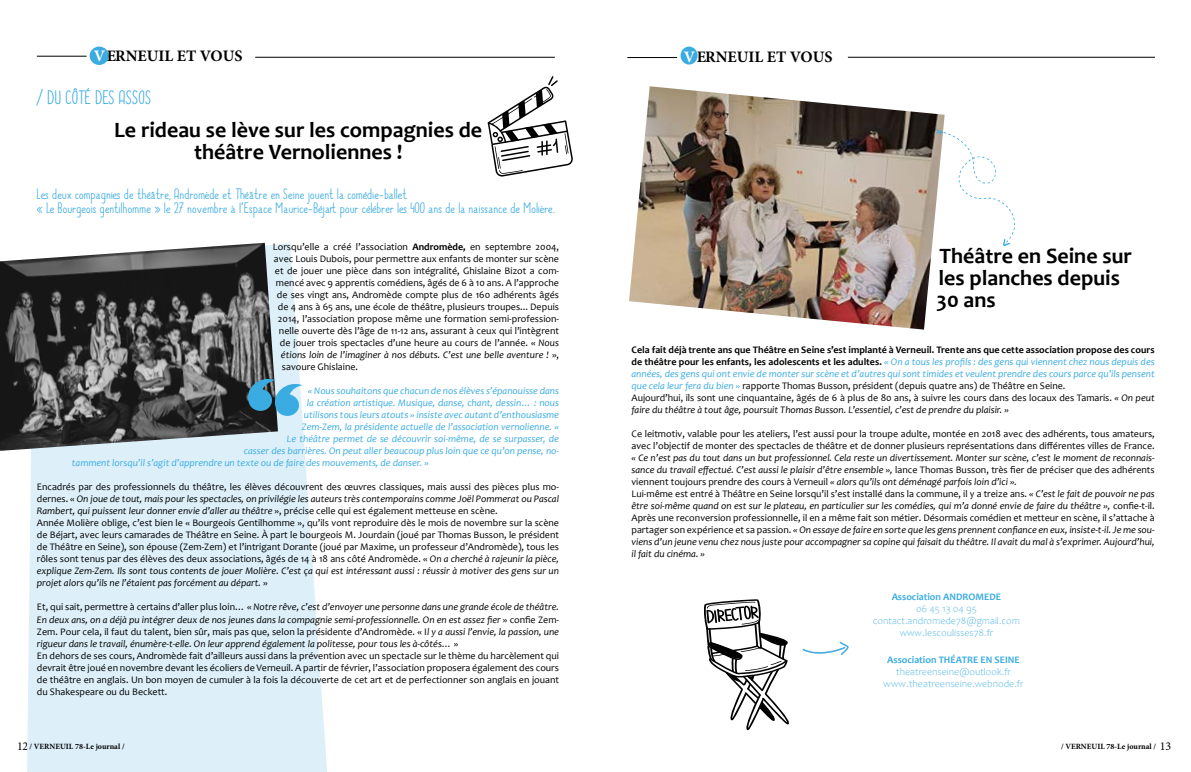
<style>
.page{position:relative;width:1191px;height:772px;background:#fff}
.page>*{position:absolute;margin:0;border:0;box-sizing:border-box;transform-origin:0 0}
.t1{font:700 22px/22px "Candara";color:#000;text-align:center}
.t2{font:18px "Always Together";letter-spacing:.025em;color:#3bace2}
.t3{font:700 16px "Minion Pro";color:#000}
.t4{font:14px/14px "Always Together";letter-spacing:.025em;color:#3bace2}
.t5{font:12px "Minion Pro";color:#000}
.t6{font:10px/12px "Candara";color:#000}
.t7{font:italic 10px/12px "Candara";color:#3bace2}
.t8{font:italic 10px/12px "Candara";color:#000}
.t9{font:300 10px/12px "Candara";color:#3bace2;text-align:center}
.t10{font:700 10px "Candara";color:#3bace2}
.t11{font:700 8px "Minion Pro";color:#000}
.s1{color:#fff}
.s2{font-weight:700}
.s3{font-style:italic}
.s4{font-style:normal}
.s5{font-weight:700;font-style:normal;color:#000}
.s6{font-style:normal;color:#000}
.s7{color:#000}
</style>
<div class="page">
<svg style="left:27px;top:243px;width:300px;height:528px;fill:#ddf0fa"></svg>
<div style="left:90px;top:46px;width:19px;height:19px;background:#3bace2;border-radius:50%"></div>
<hr style="left:37px;top:56px;width:50px;height:1px;background:#000">
<hr style="left:255px;top:57px;width:300px;height:1px;background:#000">
<img style="left:0;top:242px;width:278px;height:208px">
<svg style="left:247px;top:378px;width:56px;height:38px"></svg>
<svg style="left:487px;top:76px;width:86px;height:100px"></svg>
<svg style="left:704px;top:599px;width:85px;height:130px"></svg>
<img style="left:629px;top:86px;width:315px;height:243px">
<div style="left:680px;top:46px;width:17px;height:18px;background:#3bace2;border-radius:50%"></div>
<hr style="left:848px;top:57px;width:307px;height:1px;background:#000">
<hr style="left:627px;top:57px;width:50px;height:1px;background:#000">
<h3 class="t3" style="left:94px;top:45px;width:150px"><span class="s1">V</span> ERNEUIL ET VOUS</h3>
<h2 class="t2" style="left:36px;top:84px;width:117px">/ DU CÔTÉ DES ASSOS</h2>
<h1 class="t1" style="left:114px;top:118px;width:369px">Le rideau se lève sur les compagnies de théâtre Vernoliennes !</h1>
<h3 class="t4" style="left:37px;top:186px;width:519px">Les deux compagnies de théâtre, Andromède et Théâtre en Seine jouent la comédie-ballet<br>« Le Bourgeois gentilhomme » le 27 novembre à l’Espace Maurice-Béjart pour célébrer les 400 ans de la naissance de Molière.</h3>
<p class="t6" style="left:273px;top:240px;width:287px">Lorsqu’elle a créé l’association <span class="s2">Andromède,</span> en septembre 2004,</p>
<p class="t6" style="left:274px;top:252px;width:287px">avec Louis Dubois, pour permettre aux enfants de monter sur scène</p>
<p class="t6" style="left:275px;top:264px;width:286px">et de jouer une pièce dans son intégralité, Ghislaine Bizot a com-</p>
<p class="t6" style="left:276px;top:276px;width:285px">mencé avec 9 apprentis comédiens, âgés de 6 à 10 ans. A l’approche</p>
<p class="t6" style="left:277px;top:288px;width:283px">de ses vingt ans, Andromède compte plus de 160 adhérents âgés</p>
<p class="t6" style="left:278px;top:300px;width:283px">de 4 ans à 65 ans, une école de théâtre, plusieurs troupes... Depuis</p>
<p class="t6" style="left:278px;top:312px;width:283px">2014, l’association propose même une formation semi-profession-</p>
<p class="t6" style="left:279px;top:324px;width:282px">nelle ouverte dès l’âge de 11-12 ans, assurant à ceux qui l’intègrent</p>
<p class="t6" style="left:280px;top:336px;width:281px">de jouer trois spectacles d’une heure au cours de l’année. « <span class="s3">Nous</span></p>
<p class="t8" style="left:281px;top:348px;width:280px">étions loin de l’imaginer à nos débuts. C’est une belle aventure ! <span class="s4">»,</span></p>
<p class="t6" style="left:282px;top:360px;width:78px">savoure Ghislaine.</p>
<p class="t7" style="left:308px;top:384px;width:253px">« Nous souhaitons que chacun de nos élèves s’épanouisse dans</p>
<p class="t7" style="left:307px;top:396px;width:253px">la création artistique. Musique, danse, chant, dessin… : nous</p>
<p class="t7" style="left:304px;top:408px;width:257px">utilisons tous leurs atouts » insiste avec autant d’enthousiasme</p>
<p class="t7" style="left:302px;top:420px;width:259px">Zem-Zem, la présidente actuelle de l’association vernolienne. «</p>
<p class="t7" style="left:287px;top:432px;width:274px">Le théâtre permet de se découvrir soi-même, de se surpasser, de</p>
<p class="t7" style="left:244px;top:444px;width:317px">casser des barrières. On peut aller beaucoup plus loin que ce qu’on pense, no-</p>
<p class="t7" style="left:72px;top:456px;width:358px">tamment lorsqu’il s’agit d’apprendre un texte ou de faire des mouvements, de danser. »</p>
<p class="t6" style="left:37px;top:480px;width:524px">Encadrés par des professionnels du théâtre, les élèves découvrent des œuvres classiques, mais aussi des pièces plus mo&shy;dernes. « <span class="s3">On joue de tout, mais pour les spectacles, on privilégie les auteurs très contemporains comme Joël Pommerat ou Pascal Rambert, qui puissent leur donner envie d’aller au théâtre</span> », précise celle qui est également metteuse en scène.<br>Année Molière oblige, c’est bien le « Bourgeois Gentilhomme », qu’ils vont reproduire dès le mois de novembre sur la scène de Béjart, avec leurs camarades de Théâtre en Seine. À part le bourgeois M. Jourdain (joué par Thomas Busson, le président de Théâtre en Seine), son épouse (Zem-Zem) et l’intrigant Dorante (joué par Maxime, un professeur d’Andromède), tous les rôles sont tenus par des élèves des deux associations, âgés de 14 à 18 ans côté Andromède. « <span class="s3">On a cherché à rajeunir la pièce, explique Zem-Zem. Ils sont tous contents de jouer Molière. C’est ça qui est intéressant aussi : réussir à motiver des gens sur un projet alors qu’ils ne l’étaient pas forcément au départ.</span> »</p>
<p class="t6" style="left:37px;top:600px;width:524px">Et, qui sait, permettre à certains d’aller plus loin… « <span class="s3">Notre rêve, c’est d’envoyer une personne dans une grande école de théâtre.<br>En deux ans, on a déjà pu intégrer deux de nos jeunes dans la compagnie semi-professionnelle. On en est assez fier</span> » confie Zem-Zem. Pour cela, il faut du talent, bien sûr, mais pas que, selon la présidente d’Andromède. « I<span class="s3">l y a aussi l’envie, la passion, une rigueur dans le travail, énumère-t-elle. On leur apprend également la politesse, pour tous les à-côtés…</span> »<br>En dehors de ses cours, Andromède fait d’ailleurs aussi dans la prévention avec un spectacle sur le thème du harcèlement qui devrait être joué en novembre devant les écoliers de Verneuil. A partir de février, l’association proposera également des cours de théâtre en anglais. Un bon moyen de cumuler à la fois la découverte de cet art et de perfectionner son anglais en jouant du Shakespeare ou du Beckett.</p>
<h3 class="t3" style="left:684px;top:46px;width:150px"><span class="s1">V</span> ERNEUIL ET VOUS</h3>
<h1 class="t1" style="left:936px;top:244px;width:197px;text-align:left">Théâtre en Seine sur les planches depuis<br>30 ans</h1>
<p class="t7" style="left:631px;top:343px;width:525px"><span class="s5">Cela fait déjà trente ans que Théâtre en Seine s’est implanté à Verneuil. Trente ans que cette association propose des cours de théâtre pour les enfants, les adolescents et les adultes.</span> « On a tous les profils : des gens qui viennent chez nous depuis des années, des gens qui ont envie de monter sur scène et d’autres qui sont timides et veulent prendre des cours parce qu’ils pensent que cela leur fera du bien » <span class="s6">rapporte Thomas Busson, président (depuis quatre ans) de Théâtre en Seine.<br>Aujourd’hui, ils sont une cinquantaine, âgés de 6 à plus de 80 ans, à suivre les cours dans des locaux des Tamaris.</span> <span class="s7">« On peut faire du théâtre à tout âge, poursuit Thomas Busson. L’essentiel, c’est de prendre du plaisir. »</span></p>
<p class="t6" style="left:631px;top:427px;width:525px">Ce leitmotiv, valable pour les ateliers, l’est aussi pour la troupe adulte, montée en 2018 avec des adhérents, tous amateurs, avec l’objectif de monter des spectacles de théâtre et de donner plusieurs représentations dans différentes villes de France.</p>
<p class="t8" style="left:631px;top:451px;width:525px">« Ce n’est pas du tout dans un but professionnel. Cela reste un divertissement. Monter sur scène, c’est le moment de reconnais&shy;sance du travail effectué. C’est aussi le plaisir d’être ensemble », <span class="s4">lance Thomas Busson, très fier de préciser que des adhérents viennent toujours prendre des cours à Verneuil</span> « alors qu’ils ont déménagé parfois loin d’ici ».<br><span class="s4">Lui-même est entré à Théâtre en Seine lorsqu’il s’est installé dans la commune, il y a treize ans.</span> « C’est le fait de pouvoir ne pas être soi-même quand on est sur le plateau, en particulier sur les comédies, qui m’a donné envie de faire du théâtre », <span class="s4">confie-t-il.<br>Après une reconversion professionnelle, il en a même fait son métier. Désormais comédien et metteur en scène, il s’attache à partager son expérience et sa passion.</span> « On essaye de faire en sorte que les gens prennent confiance en eux, insiste-t-il. Je me sou&shy;viens d’un jeune venu chez nous juste pour accompagner sa copine qui faisait du théâtre. Il avait du mal à s’exprimer. Aujourd’hui, il fait du cinéma. »</p>
<p class="t10" style="left:891px;top:590px;width:111px">Association ANDROMEDE</p>
<p class="t9" style="left:873px;top:602px;width:148px">06 45 13 04 95 contact.andromede78@gmail.com www.lescoulisses78.fr</p>
<p class="t10" style="left:887px;top:652px;width:134px">Association THÉATRE EN SEINE</p>
<p class="t9" style="left:883px;top:665px;width:141px">theatreenseine@outlook.fr www.theatreenseine.webnode.fr</p>
<p class="t5" style="left:17px;top:737px;width:13px">12</p>
<p class="t5" style="left:1160px;top:737px;width:13px">13</p>
<p class="t11" style="left:30px;top:740px;width:97px">/ VERNEUIL 78-Le journal /</p>
<p class="t11" style="left:1061px;top:740px;width:97px">/ VERNEUIL 78-Le journal /</p>
</div>
